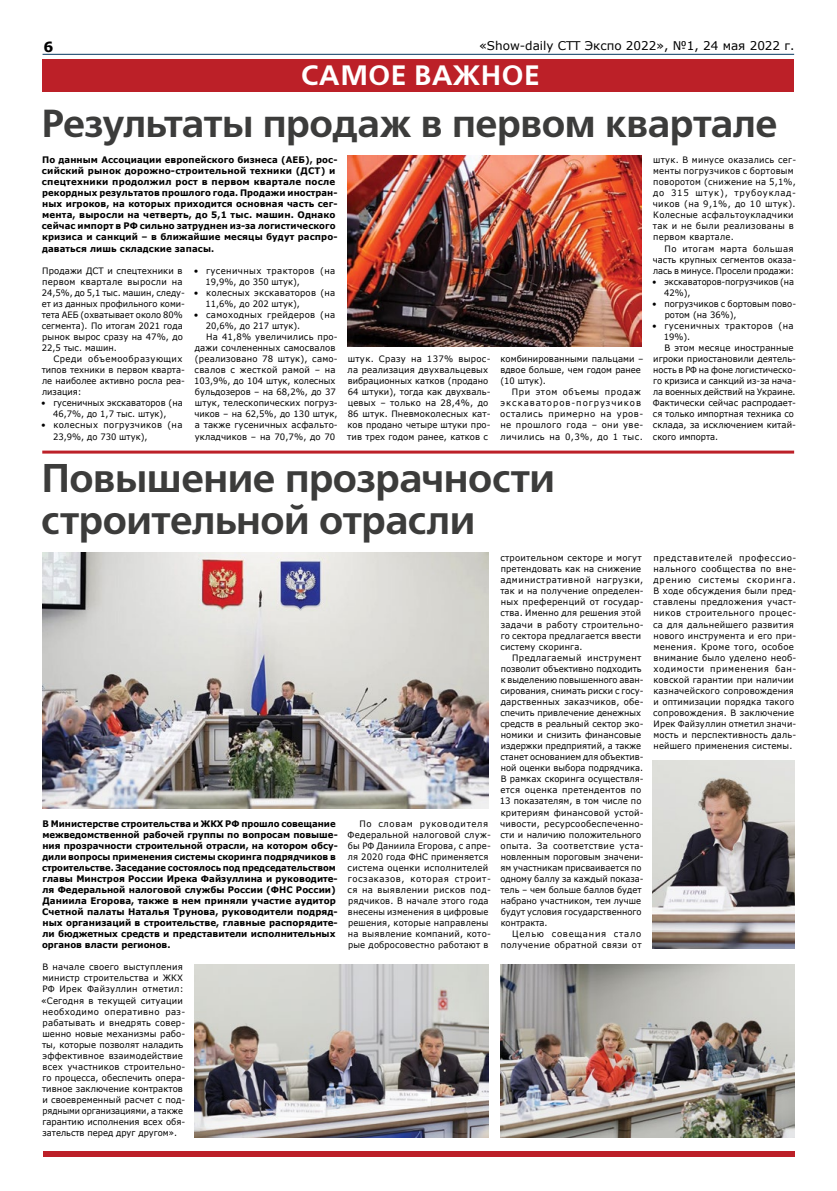
<style>
.page{position:relative;width:837px;height:1191px;background:#fff}
.page>*{position:absolute;margin:0;border:0;box-sizing:border-box;transform-origin:0 0}
.t1{font:40px/42px "Free Set Demi C";letter-spacing:-.01em;color:#3c3c3b}
.t2{font:39px "Free Set Demi C";letter-spacing:-.015em;color:#3c3c3b}
.t3{font:28px "Free Set Demi C";letter-spacing:.03em;color:#fff}
.t4{font:700 14px "Verdana";color:#000}
.t5{font:12px "Verdana";color:#000}
.t6{font:700 9px/11.1px "Verdana";letter-spacing:.005em;color:#000;scale:.94 1}
.t7{font:700 9px/11.1px "Verdana";letter-spacing:.005em;color:#000;scale:.95 1}
.t8{font:8.8px/11.1px "Verdana";letter-spacing:.02em;color:#000}
.t9{font:8.8px/11.1px "Verdana";color:#000}
.t10{font:8.8px/11.1px "Verdana";color:#000;text-align:center;scale:.95 1}
.t11{font:8.8px/11.1px "Verdana";letter-spacing:.02em;color:#000;scale:.95 1}
.t12{font:8.8px/11.1px "Verdana";letter-spacing:.06em;color:#000}
.t13{font:8.8px/11.1px "Verdana";letter-spacing:-.005em;color:#000;scale:.94 1}
.t14{font:8.8px/11.1px "Verdana";letter-spacing:.04em;color:#000}
.t15{font:8.8px "Verdana";letter-spacing:.02em;color:#000;scale:.96 1}
.t16{font:8.8px "Verdana";letter-spacing:.045em;color:#000}
</style>
<div class="page">
<div style="left:42px;top:59px;width:751px;height:33px;background:#bc2028"></div>
<hr style="left:43px;top:54px;width:750px;height:1px;background:#06375e">
<div style="left:43px;top:1151px;width:751px;height:6px;background:#bc2028"></div>
<img style="left:347px;top:156px;width:294px;height:190px">
<hr style="left:42px;top:450px;width:751px;height:3px;background:#bc2028">
<img style="left:42px;top:552px;width:446px;height:257px">
<img style="left:195px;top:964px;width:293px;height:173px">
<img style="left:500px;top:964px;width:293px;height:173px">
<img style="left:652px;top:760px;width:141px;height:188px">
<h3 class="t4" style="left:44px;top:37px;width:11px">6</h3>
<h3 class="t5" style="left:479px;top:37px;width:317px">«Show-daily CTT Экспо 2022», №1, 24 мая 2022 г.</h3>
<h3 class="t3" style="left:301px;top:60px;width:240px">САМОЕ ВАЖНОЕ</h3>
<h2 class="t2" style="left:42px;top:102px;width:737px">Результаты продаж в первом квартале</h2>
<p class="t7" style="left:42px;top:154px;width:312px">По данным Ассоциации европейского бизнеса (АЕБ), рос&shy;сийский рынок дорожно-строительной техники (ДСТ) и спецтехники продолжил рост в первом квартале после рекордных результатов прошлого года. Продажи иностран&shy;ных игроков, на которых приходится основная часть сег&shy;мента, выросли на четверть, до 5,1 тыс. машин. Однако сейчас импорт в РФ сильно затруднен из-за логистического кризиса и санкций – в ближайшие месяцы будут распро&shy;даваться лишь складские запасы.</p>
<p class="t9" style="left:42px;top:265px;width:145px">Продажи ДСТ и спецтехники в первом квартале выросли на<br>24,5%, до 5,1 тыс. машин, следу&shy;ет из данных профильного коми&shy;тета АЕБ (охватывает около 80% сегмента). По итогам 2021 года рынок вырос сразу на 47%, до<br>22,5 тыс. машин.</p>
<p class="t9" style="left:42px;top:353px;width:145px;text-indent:12px">Среди объемообразующих типов техники в первом кварта&shy;ле наиболее активно росла реа&shy;лизация:</p>
<p class="t10" style="left:41px;top:397px;width:150px">• гусеничных экскаваторов (на<br>46,7%, до 1,7 тыс. штук),</p>
<p class="t14" style="left:53px;top:419px;width:131px;text-indent:-12px">• колесных погрузчиков (на<br>23,9%, до 730 штук),</p>
<p class="t11" style="left:652px;top:154px;width:152px">штук. В минусе оказались сег&shy;менты погрузчиков с бортовым поворотом (снижение на 5,1%, до 315 штук), трубоуклад&shy;чиков (на 9,1%, до 10 штук).<br>Колесные асфальтоукладчики так и не были реализованы в первом квартале.</p>
<p class="t9" style="left:652px;top:243px;width:145px;text-indent:12px">По итогам марта большая часть крупных сегментов оказа&shy;лась в минусе. Просели продажи:</p>
<p class="t13" style="left:664px;top:276px;width:139px;text-indent:-12px">• экскаваторов-погрузчиков (на<br>42%),</p>
<p class="t10" style="left:664px;top:298px;width:140px;text-align:left;text-indent:-12px">• погрузчиков с бортовым пово&shy;ротом (на 36%),</p>
<p class="t16" style="left:652px;top:320px;width:143px">• гусеничных тракторов (на</p>
<p class="t11" style="left:663px;top:331px;width:29px">19%).</p>
<p class="t8" style="left:664px;top:342px;width:130px">В этом месяце иностранные</p>
<p class="t15" style="left:653px;top:353px;width:150px">игроки приостановили деятель-</p>
<p class="t13" style="left:653px;top:364px;width:153px">ность в РФ на фоне логистическо-</p>
<p class="t10" style="left:653px;top:375px;width:152px">го кризиса и санкций из-за нача-</p>
<p class="t13" style="left:653px;top:386px;width:153px">ла военных действий на Украине.</p>
<p class="t15" style="left:652px;top:397px;width:151px">Фактически сейчас распродает-</p>
<p class="t10" style="left:652px;top:408px;width:150px">ся только импортная техника со</p>
<p class="t8" style="left:652px;top:419px;width:145px">склада, за исключением китай-</p>
<p class="t10" style="left:652px;top:431px;width:70px">ского импорта.</p>
<p class="t14" style="left:205px;top:265px;width:131px;text-indent:-12px">• гусеничных тракторов (на<br>19,9%, до 350 штук),</p>
<p class="t8" style="left:205px;top:287px;width:131px;text-indent:-12px">• колесных экскаваторов (на<br>11,6%, до 202 штук),</p>
<p class="t8" style="left:194px;top:309px;width:143px">• самоходных грейдеров (на</p>
<p class="t10" style="left:206px;top:320px;width:101px">20,6%, до 217 штук).</p>
<p class="t8" style="left:206px;top:331px;width:133px">На 41,8% увеличились про-</p>
<p class="t8" style="left:195px;top:342px;width:142px">дажи сочлененных самосвалов</p>
<p class="t8" style="left:195px;top:353px;width:144px">(реализовано 78 штук), само-</p>
<p class="t8" style="left:194px;top:364px;width:142px">свалов с жесткой рамой – на</p>
<p class="t10" style="left:194px;top:375px;width:150px">103,9%, до 104 штук, колесных</p>
<p class="t15" style="left:195px;top:386px;width:148px">бульдозеров – на 68,2%, до 37</p>
<p class="t8" style="left:195px;top:397px;width:144px">штук, телескопических погруз-</p>
<p class="t10" style="left:194px;top:408px;width:152px">чиков – на 62,5%, до 130 штук,</p>
<p class="t8" style="left:195px;top:419px;width:145px">а также гусеничных асфальто-</p>
<p class="t8" style="left:195px;top:431px;width:142px">укладчиков – на 70,7%, до 70</p>
<p class="t8" style="left:347px;top:353px;width:145px">штук. Сразу на 137% вырос&shy;ла реализация двухвальцевых вибрационных катков (продано<br>64 штуки), тогда как двухваль&shy;цевых – только на 28,4%, до<br>86 штук. Пневмоколесных кат&shy;ков продано четыре штуки про&shy;тив трех годом ранее, катков с</p>
<p class="t9" style="left:500px;top:353px;width:144px">комбинированными пальцами – вдвое больше, чем годом ранее (10 штук).</p>
<p class="t12" style="left:500px;top:386px;width:145px;text-indent:12px">При этом объемы продаж экскаваторов-погрузчиков остались примерно на уров&shy;не прошлого года – они уве&shy;личились на 0,3%, до 1 тыс.</p>
<h1 class="t1" style="left:41px;top:458px;width:515px">Повышение прозрачности строительной отрасли</h1>
<p class="t6" style="left:42px;top:817px;width:316px">В Министерстве строительства и ЖКХ РФ прошло совещание межведомственной рабочей группы по вопросам повыше&shy;ния прозрачности строительной отрасли, на котором обсу&shy;дили вопросы применения системы скоринга подрядчиков в строительстве. Заседание состоялось под председательством главы Минстроя России Ирека Файзуллина и руководите&shy;ля Федеральной налоговой службы России (ФНС России)<br>Даниила Егорова, также в нем приняли участие аудитор Счетной палаты Наталья Трунова, руководители подряд&shy;ных организаций в строительстве, главные распорядите&shy;ли бюджетных средств и представители исполнительных органов власти регионов.</p>
<p class="t8" style="left:41px;top:961px;width:145px">В начале своего выступления министр строительства и ЖКХ<br>РФ Ирек Файзуллин отметил: «Сегодня в текущей ситуации необходимо оперативно раз&shy;рабатывать и внедрять совер&shy;шенно новые механизмы рабо&shy;ты, которые позволят наладить эффективное взаимодействие всех участников строительно&shy;го процесса, обеспечить опера&shy;тивное заключение контрактов и своевременный расчет с под&shy;рядными организациями, а также гарантию исполнения всех обя&shy;зательств перед друг другом».</p>
<p class="t8" style="left:347px;top:817px;width:145px;text-indent:12px">По словам руководителя<br>Федеральной налоговой служ&shy;бы РФ Даниила Егорова, с апре&shy;ля 2020 года ФНС применяется система оценки исполнителей госзаказов, которая строит&shy;ся на выявлении рисков под&shy;рядчиков. В начале этого года внесены изменения в цифровые решения, которые направлены на выявление компаний, кото&shy;рые добросовестно работают в</p>
<p class="t8" style="left:500px;top:552px;width:145px">строительном секторе и могут претендовать как на снижение административной нагрузки, так и на получение определен&shy;ных преференций от государ&shy;ства. Именно для решения этой задачи в работу строительно&shy;го сектора предлагается ввести систему скоринга.</p>
<p class="t9" style="left:499px;top:652px;width:145px;text-indent:12px">Предлагаемый инструмент позволит объективно подходить к выделению повышенного аван&shy;сирования, снимать риски с госу&shy;дарственных заказчиков, обе&shy;спечить привлечение денежных средств в реальный сектор эко&shy;номики и снизить финансовые издержки предприятий, а также станет основанием для объектив&shy;ной оценки выбора подрядчика.<br>В рамках скоринга осуществля&shy;ется оценка претендентов по<br>13 показателям, в том числе по критериям финансовой устой&shy;чивости, ресурсообеспеченно&shy;сти и наличию положительного опыта. За соответствие уста&shy;новленным пороговым значени&shy;ям участникам присваивается по одному баллу за каждый показа&shy;тель – чем больше баллов будет набрано участником, тем лучше будут условия государственного контракта.</p>
<p class="t8" style="left:500px;top:928px;width:142px;text-align:right">Целью совещания стало получение обратной связи от</p>
<p class="t8" style="left:653px;top:552px;width:145px">представителей профессио&shy;нального сообщества по вне&shy;дрению системы скоринга.<br>В ходе обсуждения были пред&shy;ставлены предложения участ&shy;ников строительного процес&shy;са для дальнейшего развития нового инструмента и его при&shy;менения. Кроме того, особое внимание было уделено необ&shy;ходимости применения бан&shy;ковской гарантии при наличии казначейского сопровождения и оптимизации порядка такого сопровождения. В заключение<br>Ирек Файзуллин отметил значи&shy;мость и перспективность даль&shy;нейшего применения системы.</p>
</div>
